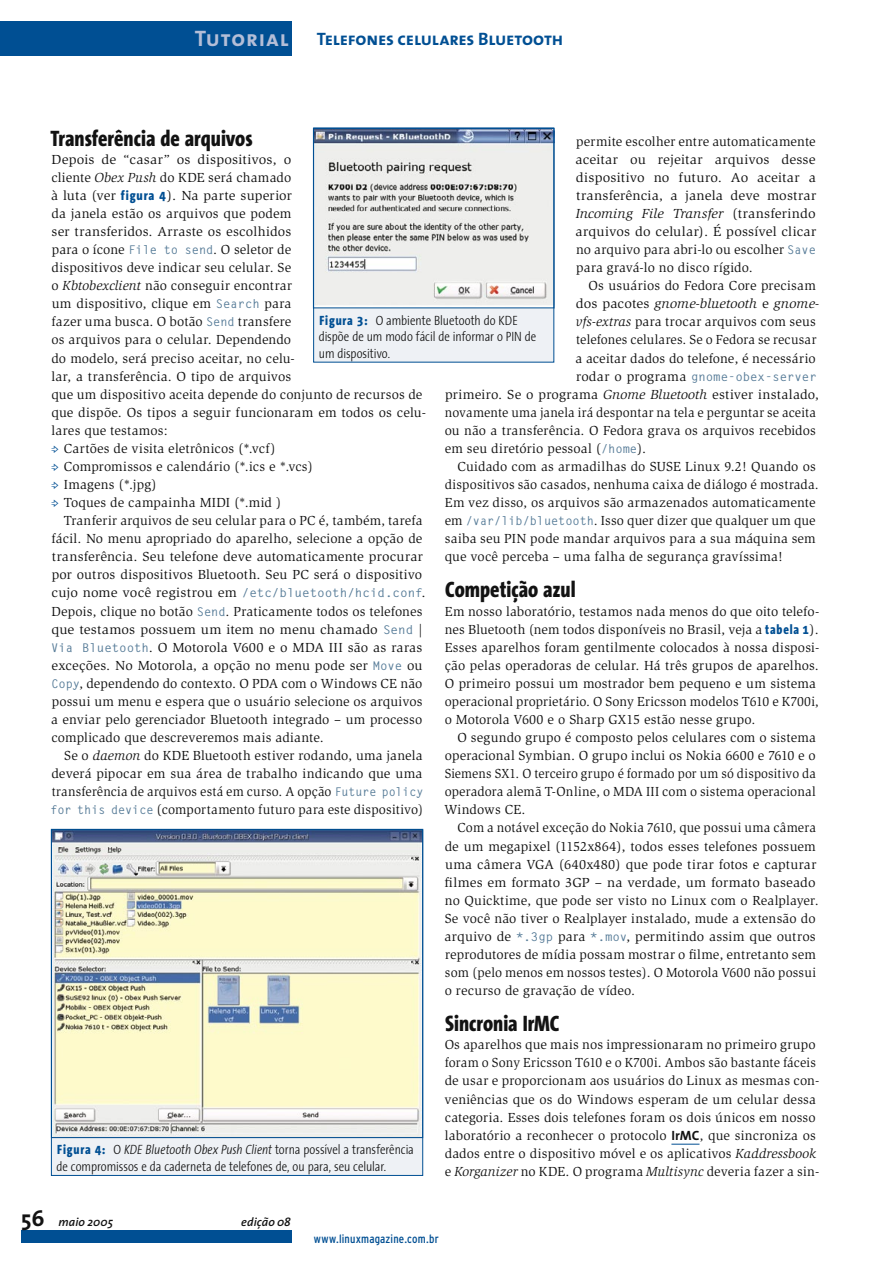
<style>
.page{position:relative;width:893px;height:1263px;background:#fff}
.page>*{position:absolute;margin:0;border:0;box-sizing:border-box;transform-origin:0 0}
.subtitle{font:800 22.5px "The Sans Condensed";color:#121212}
.section{font:22.5px "The Sans Bold Caps";letter-spacing:.035em;color:#b4bed7}
.t1{font:700 22.5px "The Sans";color:#121212}
.subject{font:18px "The Sans Bold Caps";letter-spacing:-.01em;color:#004f93}
.paragraph{font:13.5px/18px "Slimbach";letter-spacing:.01em;color:#121212}
.paragraph_one{font:13.5px/18px "Slimbach";letter-spacing:.01em;color:#121212}
.paragraph_one-2{font:13.5px/18px "Slimbach";letter-spacing:.01em;color:#121212;scale:1.05 1}
.t2{font:300 13.5px/16.5px "The Sans Condensed";color:#121212}
.paragraph_list{font:13.5px "Slimbach";letter-spacing:.015em;color:#121212}
.paragraph-2{font:700 12px "Gothic Looser";color:#577c98}
.t3{font:condensed 12px "Interstate";letter-spacing:.015em;color:#004f93}
.t4{font:italic 600 12px "The Sans";letter-spacing:.01em;color:#121212}
.s1{font-style:italic}
.s2{font-family:"The Sans Condensed";font-weight:800;color:#004f93}
.s3{font-family:"Gothic Looser";font-weight:700;font-size:12px;color:#577c98}
.s4{font-family:"Slimbach";font-weight:400;font-size:13.5px;color:#121212}
.s5{font-family:"The Sans";font-weight:700}
.s6{font-weight:800;color:#004f93}
</style>
<div class="page">
<svg style="left:671px;top:1144px;width:28px;height:1px"></svg>
<svg style="left:313px;top:127px;width:242px;height:236px"></svg>
<svg style="left:51px;top:828px;width:372px;height:348px"></svg>
<div style="left:0;top:21px;width:292px;height:34px;background:#004f93"></div>
<div style="left:21px;top:1230px;width:271px;height:13px;background:#004f93"></div>
<p class="section" style="left:195px;top:20px;width:95px">Tutorial</p>
<p class="subject" style="left:317px;top:24px;width:248px">Telefones celulares Bluetooth</p>
<p class="subtitle" style="left:50px;top:125px;width:204px">Transferência de arquivos</p>
<p class="paragraph_one-2" style="left:51px;top:150px;width:358px">Depois de “casar” os dispositivos, o<br>cliente <span class="s1">Obex Push</span> do KDE será chamado<br>à luta (ver <span class="s2">figura 4</span>). Na parte superior<br>da janela estão os arquivos que podem<br>ser transferidos. Arraste os escolhidos<br>para o ícone <span class="s3">File to send</span>. O seletor de<br>dispositivos deve indicar seu celular. Se<br>o <span class="s1">Kbtobexclient</span> não conseguir encontrar<br>um dispositivo, clique em <span class="s3">Search</span> para<br>fazer uma busca. O botão <span class="s3">Send</span> transfere<br>os arquivos para o celular. Dependendo<br>do modelo, será preciso aceitar, no celu-<br>lar, a transferência. O tipo de arquivos<br>que um dispositivo aceita depende do conjunto de recursos de que dispõe. Os tipos a seguir funcionaram em todos os celu&shy;lares que testamos:</p>
<p class="paragraph_list" style="left:64px;top:441px;width:213px">Cartões de visita eletrônicos (*.vcf)</p>
<p class="paragraph_list" style="left:64px;top:459px;width:251px">Compromissos e calendário (*.ics e *.vcs)</p>
<p class="paragraph_list" style="left:64px;top:477px;width:94px">Imagens (*.jpg)</p>
<p class="paragraph_list" style="left:64px;top:495px;width:219px">Toques de campainha MIDI (*.mid )</p>
<p class="paragraph" style="left:51px;top:512px;width:376px;text-indent:13px">Tranferir arquivos de seu celular para o PC é, também, tarefa fácil. No menu apropriado do aparelho, selecione a opção de transferência. Seu telefone deve automaticamente procurar por outros dispositivos Bluetooth. Seu PC será o dispositivo cujo nome você registrou em <span class="s3">/etc/bluetooth/hcid.conf</span>.<br>Depois, clique no botão <span class="s3">Send</span>. Praticamente todos os telefones que testamos possuem um item no menu chamado <span class="s3">Send</span> | <span class="s3">Via Bluetooth</span>. O Motorola V600 e o MDA III são as raras exceções. No Motorola, a opção no menu pode ser <span class="s3">Move</span> ou <span class="s3">Copy</span>, dependendo do contexto. O PDA com o Windows CE não possui um menu e espera que o usuário selecione os arquivos a enviar pelo gerenciador Bluetooth integrado – um processo complicado que descreveremos mais adiante.</p>
<p class="paragraph" style="left:50px;top:747px;width:374px;text-align:justify;text-indent:14px">Se o <span class="s1">daemon</span> do KDE Bluetooth estiver rodando, uma janela deverá pipocar em sua área de trabalho indicando que uma transferência de arquivos está em curso. A opção <span class="s3">Future policy for this device</span> (comportamento futuro para este dispositivo)</p>
<p class="paragraph" style="left:576px;top:132px;width:242px;text-align:justify">permite escolher entre automaticamente aceitar ou rejeitar arquivos desse dispositivo no futuro. Ao aceitar a transferência, a janela deve mostrar <span class="s1">Incoming File Transfer</span> (transferindo arquivos do celular). É possível clicar no arquivo para abri-lo ou escolher <span class="s3">Save </span>para gravá-lo no disco rígido.</p>
<p class="paragraph" style="left:576px;top:277px;width:245px;text-indent:13px">Os usuários do Fedora Core precisam dos pacotes <span class="s1">gnome-bluetooth</span> e <span class="s1">gnome&shy;vfs-extras</span> para trocar arquivos com seus telefones celulares. Se o Fedora se recusar a aceitar dados do telefone, é necessário</p>
<p class="paragraph-2" style="left:576px;top:368px;width:242px"><span class="s4">rodar o programa</span> gnome-obex-server</p>
<p class="paragraph" style="left:445px;top:385px;width:376px">primeiro. Se o programa <span class="s1">Gnome Bluetooth</span> estiver instalado, novamente uma janela irá despontar na tela e perguntar se aceita ou não a transferência. O Fedora grava os arquivos recebidos em seu diretório pessoal (<span class="s3">/home</span>).</p>
<p class="paragraph" style="left:445px;top:457px;width:376px;text-indent:13px">Cuidado com as armadilhas do SUSE Linux 9.2! Quando os dispositivos são casados, nenhuma caixa de diálogo é mostrada.<br>Em vez disso, os arquivos são armazenados automaticamente em <span class="s3">/var/lib/bluetooth</span>. Isso quer dizer que qualquer um que saiba seu PIN pode mandar arquivos para a sua máquina sem que você perceba – uma falha de segurança gravíssima!</p>
<p class="subtitle" style="left:445px;top:577px;width:132px">Competição azul</p>
<p class="paragraph_one" style="left:445px;top:602px;width:376px">Em nosso laboratório, testamos nada menos do que oito telefo&shy;nes Bluetooth (nem todos disponíveis no Brasil, veja a <span class="s2">tabela 1</span>).<br>Esses aparelhos foram gentilmente colocados à nossa disposi&shy;ção pelas operadoras de celular. Há três grupos de aparelhos.<br>O primeiro possui um mostrador bem pequeno e um sistema operacional proprietário. O Sony Ericsson modelos T610 e K700i, o Motorola V600 e o Sharp GX15 estão nesse grupo.</p>
<p class="paragraph" style="left:444px;top:729px;width:373px;text-align:justify;text-indent:13px">O segundo grupo é composto pelos celulares com o sistema operacional Symbian. O grupo inclui os Nokia 6600 e 7610 e o Siemens SX1. O terceiro grupo é formado por um só dispositivo da operadora alemã T-Online, o MDA III com o sistema operacional Windows CE.</p>
<p class="paragraph" style="left:444px;top:819px;width:376px;text-indent:13px">Com a notável exceção do Nokia 7610, que possui uma câmera de um megapixel (1152x864), todos esses telefones possuem uma câmera VGA (640x480) que pode tirar fotos e capturar filmes em formato 3GP – na verdade, um formato baseado no Quicktime, que pode ser visto no Linux com o Realplayer.<br>Se você não tiver o Realplayer instalado, mude a extensão do arquivo de <span class="s3">*.3gp</span> para <span class="s3">*.mov</span>, permitindo assim que outros reprodutores de mídia possam mostrar o filme, entretanto sem som (pelo menos em nossos testes). O Motorola V600 não possui o recurso de gravação de vídeo.</p>
<p class="subtitle" style="left:445px;top:1011px;width:116px">Sincronia IrMC</p>
<p class="paragraph_one" style="left:445px;top:1036px;width:376px">Os aparelhos que mais nos impressionaram no primeiro grupo foram o Sony Ericsson T610 e o K700i. Ambos são bastante fáceis de usar e proporcionam aos usuários do Linux as mesmas con&shy;veniências que os do Windows esperam de um celular dessa categoria. Esses dois telefones foram os dois únicos em nosso laboratório a reconhecer o protocolo <span class="s5">IrMC</span>, que sincroniza os dados entre o dispositivo móvel e os aplicativos <span class="s1">Kaddressbook </span>e <span class="s1">Korganizer</span> no KDE. O programa <span class="s1">Multisync</span> deveria fazer a sin-</p>
<p class="t2" style="left:319px;top:311px;width:219px"><span class="s6">Figura 3:</span> O ambiente Bluetooth do KDE dispõe de um modo fácil de informar o PIN de um dispositivo.</p>
<p class="t2" style="left:57px;top:1141px;width:359px"><span class="s6">Figura 4:</span> O <span class="s1">KDE Bluetooth Obex Push Client</span> torna possível a transferência de compromissos e da caderneta de telefones de, ou para, seu celular.</p>
<p class="t1" style="left:21px;top:1199px;width:25px">56</p>
<p class="t4" style="left:58px;top:1212px;width:56px">maio 2005</p>
<p class="t4" style="left:241px;top:1212px;width:51px">edição 08</p>
<p class="t3" style="left:314px;top:1232px;width:126px">www.linuxmagazine.com.br</p>
</div>
